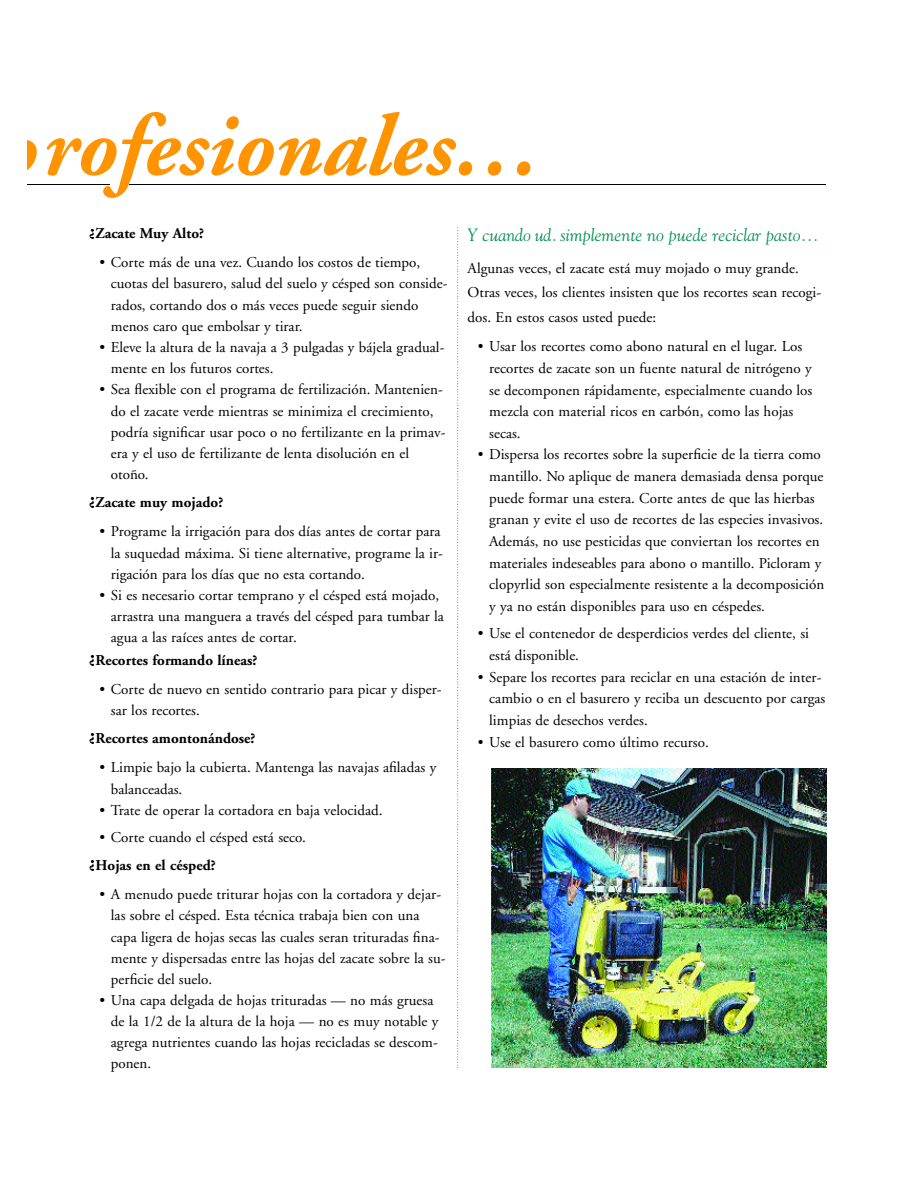
<style>
.page{position:relative;width:918px;height:1188px;background:#fff}
.page>*{position:absolute;margin:0;border:0;box-sizing:border-box;transform-origin:0 0}
.t1{font:italic 700 87.3px "Adobe Garamond";color:#ff9300}
.t2{font:italic 17.7px "Goudy";letter-spacing:.005em;color:#009151}
.t3{font:15px/21.1px "Adobe Garamond";letter-spacing:.005em;color:#000}
.t4{font:700 15px "Adobe Garamond";color:#000}
</style>
<div class="page">
<svg style="left:457px;top:227px;width:1px;height:841px"></svg>
<hr style="left:27px;top:185px;width:799px;height:1px;background:#000">
<div style="left:111px;top:180px;width:18px;height:11px;background:#fff"></div>
<img style="left:491px;top:768px;width:335px;height:300px">
<svg style="left:89px;top:229px;width:4px;height:10px"></svg>
<svg style="left:89px;top:497px;width:5px;height:10px"></svg>
<svg style="left:89px;top:656px;width:5px;height:9px"></svg>
<svg style="left:89px;top:734px;width:5px;height:10px"></svg>
<svg style="left:89px;top:861px;width:5px;height:10px"></svg>
<h1 class="t1" style="left:-10px;top:112px;width:549px">profesionales…</h1>
<p class="t4" style="left:95px;top:228px;width:110px">Zacate Muy Alto?</p>
<p class="t3" style="left:111px;top:254px;width:338px;text-indent:-11px">• Corte más de una vez. Cuando los costos de tiempo, cuotas del basurero, salud del suelo y césped son conside&shy;rados, cortando dos o más veces puede seguir siendo menos caro que embolsar y tirar.</p>
<p class="t3" style="left:111px;top:338px;width:335px;text-indent:-11px">• Eleve la altura de la navaja a 3 pulgadas y bájela gradual&shy;mente en los futuros cortes.</p>
<p class="t3" style="left:111px;top:380px;width:336px;text-indent:-11px">• Sea flexible con el programa de fertilización. Mantenien&shy;do el zacate verde mientras se minimiza el crecimiento, podría significar usar poco o no fertilizante en la primav&shy;era y el uso de fertilizante de lenta disolución en el otoño.</p>
<p class="t4" style="left:95px;top:496px;width:129px">Zacate muy mojado?</p>
<p class="t3" style="left:111px;top:522px;width:334px;text-indent:-11px">• Programe la irrigación para dos días antes de cortar para la suquedad máxima. Si tiene alternative, programe la ir&shy;rigación para los días que no esta cortando.</p>
<p class="t3" style="left:111px;top:586px;width:335px;text-indent:-11px">• Si es necesario cortar temprano y el césped está mojado, arrastra una manguera a través del césped para tumbar la agua a las raíces antes de cortar.</p>
<p class="t4" style="left:95px;top:654px;width:164px">Recortes formando líneas?</p>
<p class="t3" style="left:111px;top:680px;width:332px;text-indent:-11px">• Corte de nuevo en sentido contrario para picar y disper&shy;sar los recortes.</p>
<p class="t4" style="left:95px;top:733px;width:162px">Recortes amontonándose?</p>
<p class="t3" style="left:111px;top:758px;width:327px;text-indent:-11px">• Limpie bajo la cubierta. Mantenga las navajas afiladas y balanceadas.</p>
<p class="t3" style="left:99px;top:801px;width:285px">• Trate de operar la cortadora en baja velocidad.</p>
<p class="t3" style="left:99px;top:828px;width:208px">• Corte cuando el césped está seco.</p>
<p class="t4" style="left:95px;top:859px;width:122px">Hojas en el césped?</p>
<p class="t3" style="left:111px;top:885px;width:336px;text-indent:-11px">• A menudo puede triturar hojas con la cortadora y dejar&shy;las sobre el césped. Esta técnica trabaja bien con una capa ligera de hojas secas las cuales seran trituradas fina&shy;mente y dispersadas entre las hojas del zacate sobre la su&shy;perficie del suelo.</p>
<p class="t3" style="left:111px;top:991px;width:329px;text-indent:-11px">• Una capa delgada de hojas trituradas — no más gruesa de la 1/2 de la altura de la hoja — no es muy notable y agrega nutrientes cuando las hojas recicladas se descom&shy;ponen.</p>
<p class="t2" style="left:468px;top:228px;width:353px">Y cuando ud.simplemente no puede reciclar pasto...</p>
<p class="t3" style="left:468px;top:257px;width:355px;line-height:24.5px">Algunas veces, el zacate está muy mojado o muy grande.<br>Otras veces, los clientes insisten que los recortes sean recogi&shy;dos. En estos casos usted puede:</p>
<p class="t3" style="left:489px;top:337px;width:325px;line-height:21.6px;text-indent:-11px">• Usar los recortes como abono natural en el lugar. Los recortes de zacate son un fuente natural de nitrógeno y se decomponen rápidamente, especialmente cuando los mezcla con material ricos en carbón, como las hojas secas.</p>
<p class="t3" style="left:489px;top:445px;width:337px;line-height:21.6px;text-indent:-11px">• Dispersa los recortes sobre la superficie de la tierra como mantillo. No aplique de manera demasiada densa porque puede formar una estera. Corte antes de que las hierbas granan y evite el uso de recortes de las especies invasivos.<br>Además, no use pesticidas que conviertan los recortes en materiales indeseables para abono o mantillo. Picloram y clopyrlid son especialmente resistente a la decomposición y ya no están disponibles para uso en céspedes.</p>
<p class="t3" style="left:489px;top:624px;width:321px;line-height:21.6px;text-indent:-11px">• Use el contenedor de desperdicios verdes del cliente, si está disponible.</p>
<p class="t3" style="left:489px;top:667px;width:338px;line-height:21.8px;text-indent:-11px">• Separe los recortes para reciclar en una estación de inter&shy;cambio o en el basurero y reciba un descuento por cargas limpias de desechos verdes.</p>
<p class="t3" style="left:478px;top:733px;width:233px">• Use el basurero como último recurso.</p>
</div>
